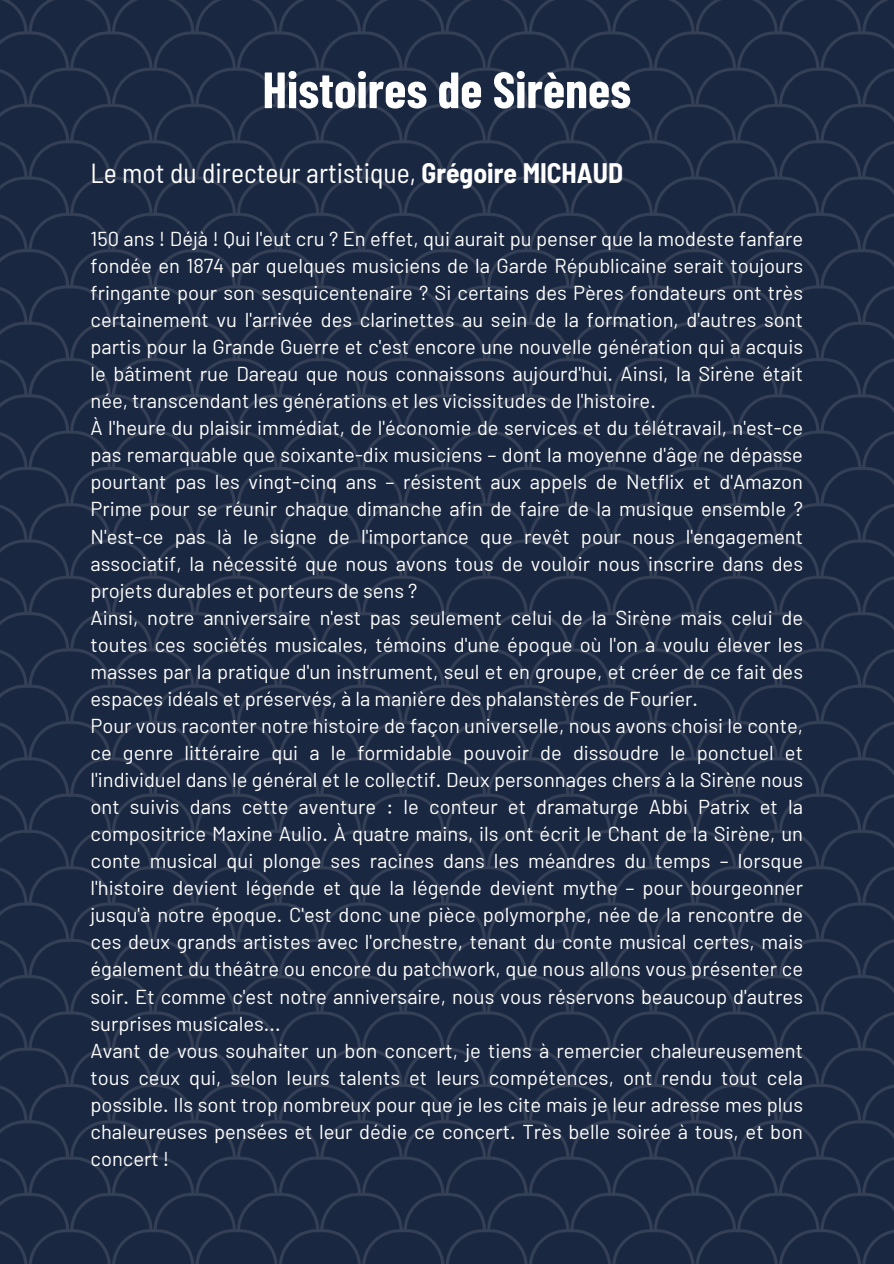
<style>
.page{position:relative;width:894px;height:1264px;background:#fff}
.page>*{position:absolute;margin:0;border:0;box-sizing:border-box;transform-origin:0 0}
.t1{font:700 50.85px "Barlow Condensed";color:#fff}
.t2{font:semi-condensed 27.6px "Barlow";color:#fff}
.t3{font:20.1px/27px "Barlow";color:#fff;text-align:justify}
.s1{font-weight:700}
</style>
<div class="page">
<img style="left:0;top:0;width:893px;height:1263px">
<p class="t1" style="left:262px;top:57px;width:370px">Histoires de Sirènes</p>
<p class="t2" style="left:90px;top:155px;width:534px">Le mot du directeur artistique, <span class="s1">Grégoire MICHAUD</span></p>
<p class="t3" style="left:90px;top:224px;width:713px">150 ans ! Déjà ! Qui l'eut cru ? En effet, qui aurait pu penser que la modeste fanfare fondée en 1874 par quelques musiciens de la Garde Républicaine serait toujours fringante pour son sesquicentenaire ? Si certains des Pères fondateurs ont très certainement vu l'arrivée des clarinettes au sein de la formation, d'autres sont partis pour la Grande Guerre et c'est encore une nouvelle génération qui a acquis le bâtiment rue Dareau que nous connaissons aujourd'hui. Ainsi, la Sirène était née, transcendant les générations et les vicissitudes de l'histoire.</p>
<h1 class="t3" style="left:90px;top:414px;width:713px">À l'heure du plaisir immédiat, de l'économie de services et du télétravail, n'est-ce pas remarquable que soixante-dix musiciens – dont la moyenne d'âge ne dépasse pourtant pas les vingt-cinq ans – résistent aux appels de Netflix et d'Amazon Prime pour se réunir chaque dimanche afin de faire de la musique ensemble ?<br>N'est-ce pas là le signe de l'importance que revêt pour nous l'engagement associatif, la nécessité que nous avons tous de vouloir nous inscrire dans des projets durables et porteurs de sens ?</h1>
<h2 class="t3" style="left:90px;top:603px;width:713px">Ainsi, notre anniversaire n'est pas seulement celui de la Sirène mais celui de toutes ces sociétés musicales, témoins d'une époque où l'on a voulu élever les masses par la pratique d'un instrument, seul et en groupe, et créer de ce fait des espaces idéals et préservés, à la manière des phalanstères de Fourier.</h2>
<p class="t3" style="left:90px;top:711px;width:713px">Pour vous raconter notre histoire de façon universelle, nous avons choisi le conte, ce genre littéraire qui a le formidable pouvoir de dissoudre le ponctuel et l'individuel dans le général et le collectif. Deux personnages chers à la Sirène nous ont suivis dans cette aventure : le conteur et dramaturge Abbi Patrix et la compositrice Maxine Aulio. À quatre mains, ils ont écrit le Chant de la Sirène, un conte musical qui plonge ses racines dans les méandres du temps – lorsque l'histoire devient légende et que la légende devient mythe – pour bourgeonner jusqu'à notre époque. C'est donc une pièce polymorphe, née de la rencontre de ces deux grands artistes avec l'orchestre, tenant du conte musical certes, mais également du théâtre ou encore du patchwork, que nous allons vous présenter ce soir. Et comme c'est notre anniversaire, nous vous réservons beaucoup d'autres surprises musicales...</p>
<p class="t3" style="left:90px;top:1036px;width:713px">Avant de vous souhaiter un bon concert, je tiens à remercier chaleureusement tous ceux qui, selon leurs talents et leurs compétences, ont rendu tout cela possible. Ils sont trop nombreux pour que je les cite mais je leur adresse mes plus chaleureuses pensées et leur dédie ce concert. Très belle soirée à tous, et bon concert !</p>
</div>
